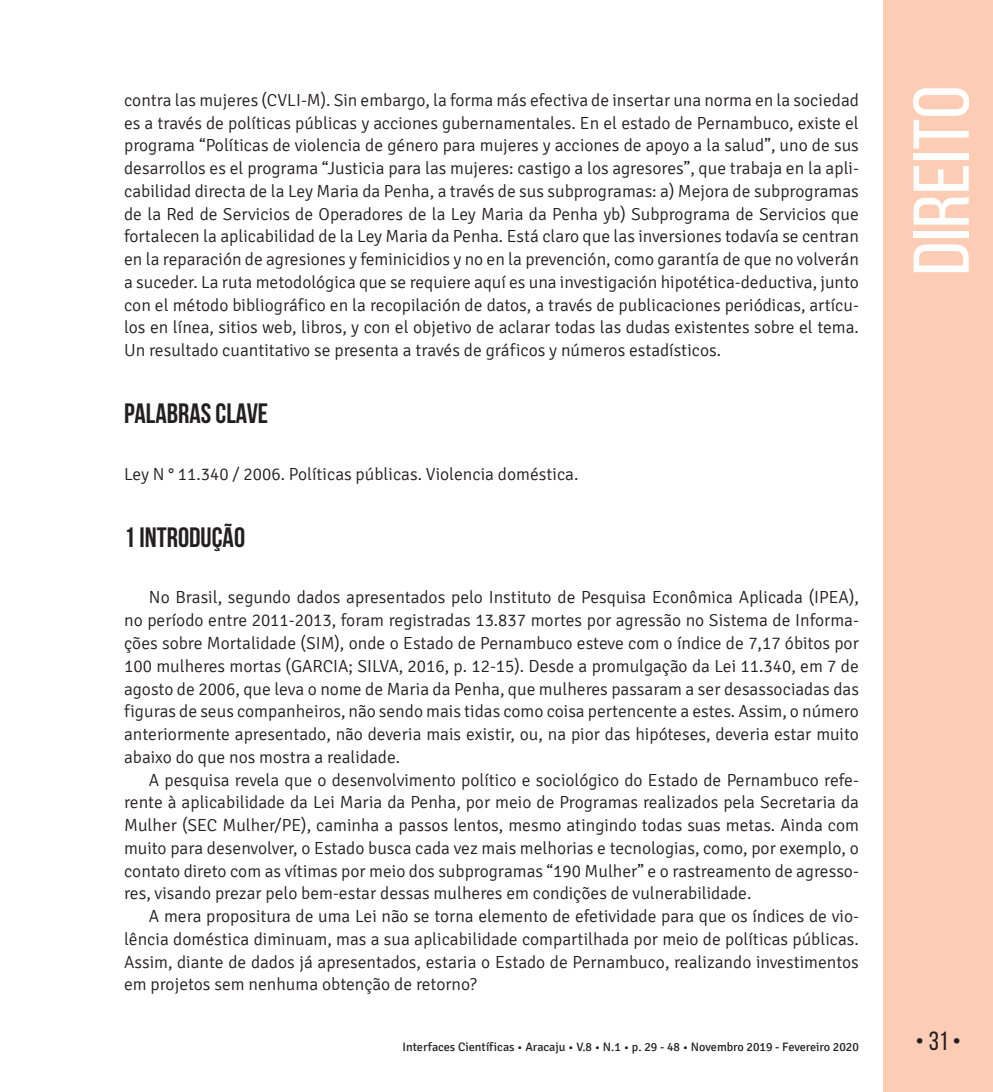
<style>
.page{position:relative;width:993px;height:1092px;background:#fff}
.page>*{position:absolute;margin:0;border:0;box-sizing:border-box;transform-origin:0 0}
.t1{font:78.75px "Bebas Neue";color:#fff;scale:1.09 1}
.t2{font:700 28px "Bebas Neue";color:#231f20}
.t3{font:26.25px "Bebas Neue";color:#231f20}
.t4{font:300 17.5px/22.8px "Signika";color:#231f20;text-align:justify}
.t5{font:12.25px "Signika";color:#231f20}
</style>
<div class="page">
<div style="left:883px;top:0;width:109px;height:1091px;background:#fcccb5"></div>
<p class="t4" style="left:124px;top:89px;width:736px">contra las mujeres (CVLI-M). Sin embargo, la forma más efectiva de insertar una norma en la sociedad es a través de políticas públicas y acciones gubernamentales. En el estado de Pernambuco, existe el programa “Políticas de violencia de género para mujeres y acciones de apoyo a la salud”, uno de sus desarrollos es el programa “Justicia para las mujeres: castigo a los agresores”, que trabaja en la apli&shy;cabilidad directa de la Ley Maria da Penha, a través de sus subprogramas: a) Mejora de subprogramas de la Red de Servicios de Operadores de la Ley Maria da Penha yb) Subprograma de Servicios que fortalecen la aplicabilidad de la Ley Maria da Penha. Está claro que las inversiones todavía se centran en la reparación de agresiones y feminicidios y no en la prevención, como garantía de que no volverán a suceder. La ruta metodológica que se requiere aquí es una investigación hipotética-deductiva, junto con el método bibliográfico en la recopilación de datos, a través de publicaciones periódicas, artícu&shy;los en línea, sitios web, libros, y con el objetivo de aclarar todas las dudas existentes sobre el tema.<br>Un resultado cuantitativo se presenta a través de gráficos y números estadísticos.</p>
<h2 class="t2" style="left:124px;top:398px;width:146px">PALABRAS CLAVE</h2>
<p class="t4" style="left:124px;top:463px;width:455px">Ley N ° 11.340 / 2006. Políticas públicas. Violencia doméstica.</p>
<h2 class="t2" style="left:124px;top:522px;width:122px">1 INTRODUÇÃO</h2>
<p class="t4" style="left:124px;top:586px;width:736px;text-indent:25px">No Brasil, segundo dados apresentados pelo Instituto de Pesquisa Econômica Aplicada (IPEA), no período entre 2011-2013, foram registradas 13.837 mortes por agressão no Sistema de Informa&shy;ções sobre Mortalidade (SIM), onde o Estado de Pernambuco esteve com o índice de 7,17 óbitos por 100 mulheres mortas (GARCIA; SILVA, 2016, p. 12-15). Desde a promulgação da Lei 11.340, em 7 de agosto de 2006, que leva o nome de Maria da Penha, que mulheres passaram a ser desassociadas das figuras de seus companheiros, não sendo mais tidas como coisa pertencente a estes. Assim, o número anteriormente apresentado, não deveria mais existir, ou, na pior das hipóteses, deveria estar muito abaixo do que nos mostra a realidade.</p>
<p class="t4" style="left:124px;top:768px;width:736px;text-indent:25px">A pesquisa revela que o desenvolvimento político e sociológico do Estado de Pernambuco refe&shy;rente à aplicabilidade da Lei Maria da Penha, por meio de Programas realizados pela Secretaria da Mulher (SEC Mulher/PE), caminha a passos lentos, mesmo atingindo todas suas metas. Ainda com muito para desenvolver, o Estado busca cada vez mais melhorias e tecnologias, como, por exemplo, o contato direto com as vítimas por meio dos subprogramas “190 Mulher” e o rastreamento de agresso&shy;res, visando prezar pelo bem-estar dessas mulheres em condições de vulnerabilidade.</p>
<p class="t4" style="left:124px;top:905px;width:736px;text-indent:25px">A mera propositura de uma Lei não se torna elemento de efetividade para que os índices de vio&shy;lência doméstica diminuam, mas a sua aplicabilidade compartilhada por meio de políticas públicas.<br>Assim, diante de dados já apresentados, estaria o Estado de Pernambuco, realizando investimentos em projetos sem nenhuma obtenção de retorno?</p>
<h1 class="t1" style="left:898px;top:275px;width:176px;rotate:-90deg">Direito</h1>
<p class="t5" style="left:402px;top:1040px;width:458px">Interfaces Científicas • Aracaju • V.8 • N.1 • p. 29 - 48 • Novembro 2019 - Fevereiro 2020</p>
<h3 class="t3" style="left:915px;top:1026px;width:47px">• 31 •</h3>
</div>
